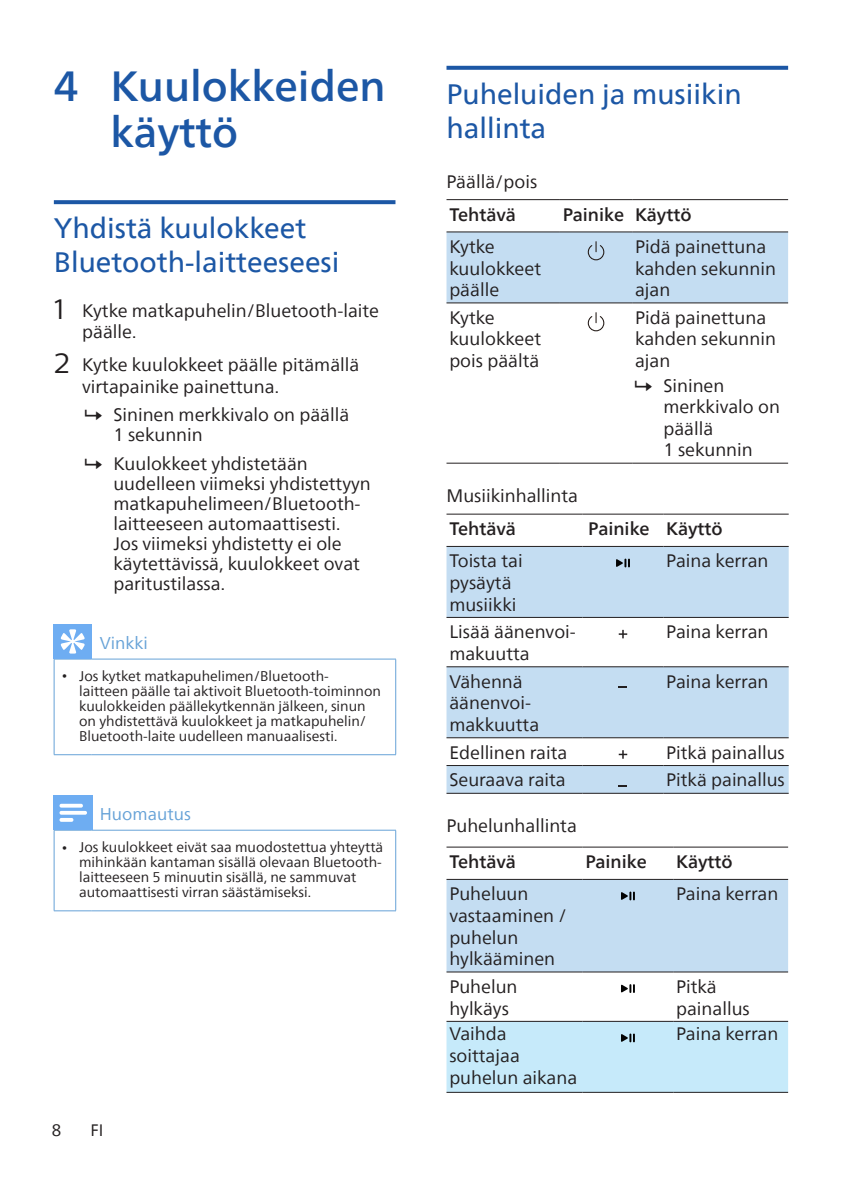
<style>
.page{position:relative;width:842px;height:1191px;background:#fff}
.page>*{position:absolute;margin:0;border:0;box-sizing:border-box;transform-origin:0 0}
.t1{font:500 42px/46px "Neue Frutiger World";color:#1c57a5}
.heading2{font:28px/34px "Neue Frutiger World";color:#1c57a5}
.Body{font:18px/21.6px "Neue Frutiger World";color:#231f20}
.Body-2{font:500 18px "Neue Frutiger World";color:#231f20}
.Body-3{font:17px "Neue Frutiger World";color:#66a2d7}
.t2{font:16.4px "Neue Frutiger World";color:#231f20}
.t3{font:14px/15px "Neue Frutiger World";color:#231f20}
.s1{font-family:"Centrale Sans";font-size:28px}
.s2{font-family:"Arial"}
</style>
<div class="page">
<svg style="left:54px;top:200px;width:341px;height:4px"></svg>
<hr style="left:395px;top:659px;width:1px;height:95px;background:#66a2d7">
<hr style="left:54px;top:659px;width:1px;height:95px;background:#66a2d7">
<hr style="left:54px;top:754px;width:38px;height:1px;background:#66a2d7">
<hr style="left:92px;top:754px;width:304px;height:1px;background:#66a2d7">
<hr style="left:92px;top:659px;width:304px;height:1px;background:#66a2d7">
<hr style="left:54px;top:659px;width:38px;height:1px;background:#66a2d7">
<div style="left:54px;top:625px;width:38px;height:34px;background:#6eadf2"></div>
<svg style="left:61px;top:629px;width:24px;height:24px"></svg>
<hr style="left:395px;top:830px;width:1px;height:80px;background:#66a2d7">
<hr style="left:54px;top:830px;width:1px;height:80px;background:#66a2d7">
<hr style="left:54px;top:910px;width:38px;height:1px;background:#66a2d7">
<hr style="left:92px;top:910px;width:304px;height:1px;background:#66a2d7">
<hr style="left:92px;top:830px;width:304px;height:1px;background:#66a2d7">
<hr style="left:54px;top:830px;width:38px;height:1px;background:#66a2d7">
<div style="left:53px;top:795px;width:40px;height:35px;background:#6eadf2"></div>
<svg style="left:60px;top:803px;width:27px;height:19px"></svg>
<svg style="left:446px;top:66px;width:342px;height:4px"></svg>
<hr style="left:446px;top:199px;width:114px;height:1px;background:#231f20">
<hr style="left:560px;top:199px;width:72px;height:1px;background:#231f20">
<hr style="left:632px;top:199px;width:156px;height:1px;background:#231f20">
<hr style="left:446px;top:231px;width:114px;height:1px;background:#231f20">
<hr style="left:560px;top:231px;width:72px;height:1px;background:#231f20">
<hr style="left:632px;top:231px;width:156px;height:1px;background:#231f20">
<hr style="left:446px;top:462px;width:114px;height:1px;background:#231f20">
<hr style="left:560px;top:462px;width:72px;height:1px;background:#231f20">
<hr style="left:632px;top:462px;width:156px;height:1px;background:#231f20">
<div style="left:446px;top:232px;width:342px;height:71px;background:#c4ddf2"></div>
<svg style="left:588px;top:312px;width:16px;height:19px"></svg>
<svg style="left:446px;top:547px;width:343px;height:246px;fill:#c4ddf2"></svg>
<hr style="left:446px;top:513px;width:137px;height:1px;background:#231f20">
<hr style="left:583px;top:513px;width:80px;height:1px;background:#231f20">
<hr style="left:663px;top:513px;width:126px;height:1px;background:#231f20">
<hr style="left:446px;top:546px;width:137px;height:1px;background:#231f20">
<hr style="left:583px;top:546px;width:80px;height:1px;background:#231f20">
<hr style="left:663px;top:546px;width:126px;height:1px;background:#231f20">
<hr style="left:446px;top:617px;width:137px;height:1px;background:#231f20">
<hr style="left:583px;top:617px;width:80px;height:1px;background:#231f20">
<hr style="left:663px;top:617px;width:126px;height:1px;background:#231f20">
<hr style="left:446px;top:666px;width:137px;height:1px;background:#231f20">
<hr style="left:583px;top:666px;width:80px;height:1px;background:#231f20">
<hr style="left:663px;top:666px;width:126px;height:1px;background:#231f20">
<hr style="left:446px;top:737px;width:137px;height:1px;background:#231f20">
<hr style="left:583px;top:737px;width:80px;height:1px;background:#231f20">
<hr style="left:663px;top:737px;width:126px;height:1px;background:#231f20">
<hr style="left:446px;top:765px;width:137px;height:1px;background:#231f20">
<hr style="left:583px;top:765px;width:80px;height:1px;background:#231f20">
<hr style="left:663px;top:765px;width:126px;height:1px;background:#231f20">
<hr style="left:446px;top:793px;width:137px;height:1px;background:#231f20">
<hr style="left:583px;top:793px;width:80px;height:1px;background:#231f20">
<hr style="left:663px;top:793px;width:126px;height:1px;background:#231f20">
<svg style="left:616px;top:558px;width:14px;height:9px"></svg>
<svg style="left:619px;top:630px;width:8px;height:8px"></svg>
<svg style="left:619px;top:750px;width:8px;height:8px"></svg>
<svg style="left:619px;top:784px;width:8px;height:2px"></svg>
<hr style="left:446px;top:846px;width:137px;height:1px;background:#231f20">
<hr style="left:583px;top:846px;width:90px;height:1px;background:#231f20">
<hr style="left:673px;top:846px;width:115px;height:1px;background:#231f20">
<hr style="left:446px;top:1020px;width:137px;height:1px;background:#231f20">
<hr style="left:583px;top:1020px;width:90px;height:1px;background:#231f20">
<hr style="left:673px;top:1020px;width:115px;height:1px;background:#231f20">
<div style="left:446px;top:879px;width:342px;height:93px;background:#c4ddf2"></div>
<svg style="left:621px;top:984px;width:14px;height:9px"></svg>
<div style="left:446px;top:1021px;width:342px;height:71px;background:#c6eafa"></div>
<p class="t1" style="left:111px;top:64px;width:277px;text-indent:-57px">4 Kuulokkeiden käyttö</p>
<p class="heading2" style="left:54px;top:212px;width:287px">Yhdistä kuulokkeet<br>Bluetooth-laitteeseesi</p>
<p class="Body" style="left:82px;top:300px;width:298px;text-indent:-28px"><span class="s1">1</span> Kytke matkapuhelin/Bluetooth-laite päälle.</p>
<p class="Body" style="left:82px;top:354px;width:279px;text-indent:-28px"><span class="s1">2</span> Kytke kuulokkeet päälle pitämällä virtapainike painettuna.</p>
<p class="Body" style="left:113px;top:405px;width:237px;line-height:20px">Sininen merkkivalo on päällä<br>1 sekunnin</p>
<p class="Body" style="left:113px;top:454px;width:259px;line-height:20px">Kuulokkeet yhdistetään uudelleen viimeksi yhdistettyyn matkapuhelimeen/Bluetooth&shy;laitteeseen automaattisesti.<br>Jos viimeksi yhdistetty ei ole käytettävissä, kuulokkeet ovat paritustilassa.</p>
<p class="Body-3" style="left:100px;top:629px;width:50px">Vinkki</p>
<p class="t3" style="left:79px;top:669px;width:303px;text-indent:-17px"><span class="s2">•</span> Jos kytket matkapuhelimen/Bluetooth&shy;laitteen päälle tai aktivoit Bluetooth-toiminnon kuulokkeiden päällekytkennän jälkeen, sinun on yhdistettävä kuulokkeet ja matkapuhelin/ Bluetooth-laite uudelleen manuaalisesti.</p>
<p class="Body-3" style="left:100px;top:800px;width:93px">Huomautus</p>
<p class="t3" style="left:79px;top:840px;width:306px;text-indent:-17px"><span class="s2">•</span> Jos kuulokkeet eivät saa muodostettua yhteyttä mihinkään kantaman sisällä olevaan Bluetooth&shy;laitteeseen 5 minuutin sisällä, ne sammuvat automaattisesti virran säästämiseksi.</p>
<p class="t2" style="left:52px;top:1117px;width:11px">8</p>
<p class="t2" style="left:91px;top:1117px;width:14px">FI</p>
<p class="heading2" style="left:446px;top:78px;width:297px">Puheluiden ja musiikin hallinta</p>
<p class="Body" style="left:446px;top:171px;width:92px">Päällä/pois</p>
<p class="Body-2" style="left:449px;top:199px;width:68px">Tehtävä</p>
<p class="Body-2" style="left:563px;top:199px;width:63px">Painike</p>
<p class="Body-2" style="left:635px;top:199px;width:58px">Käyttö</p>
<p class="Body" style="left:449px;top:236px;width:93px">Kytke kuulokkeet päälle</p>
<p class="Body" style="left:635px;top:236px;width:142px">Pidä painettuna kahden sekunnin ajan</p>
<p class="Body" style="left:449px;top:307px;width:93px">Kytke kuulokkeet pois päältä</p>
<p class="Body" style="left:635px;top:307px;width:142px">Pidä painettuna kahden sekunnin ajan</p>
<p class="Body" style="left:663px;top:375px;width:118px">Sininen merkkivalo on päällä<br>1 sekunnin</p>
<p class="Body" style="left:446px;top:485px;width:133px">Musiikinhallinta</p>
<p class="Body-2" style="left:449px;top:514px;width:68px">Tehtävä</p>
<p class="Body-2" style="left:588px;top:514px;width:63px">Painike</p>
<p class="Body-2" style="left:666px;top:514px;width:58px">Käyttö</p>
<p class="Body" style="left:449px;top:550px;width:75px">Toista tai pysäytä musiikki</p>
<p class="Body" style="left:666px;top:550px;width:104px">Paina kerran</p>
<p class="Body" style="left:449px;top:621px;width:128px">Lisää äänenvoi&shy;makuutta</p>
<p class="Body" style="left:666px;top:621px;width:104px">Paina kerran</p>
<p class="Body" style="left:449px;top:671px;width:91px">Vähennä äänenvoi&shy;makkuutta</p>
<p class="Body" style="left:666px;top:671px;width:104px">Paina kerran</p>
<p class="Body" style="left:449px;top:742px;width:120px">Edellinen raita</p>
<p class="Body" style="left:666px;top:742px;width:120px">Pitkä painallus</p>
<p class="Body" style="left:449px;top:769px;width:118px">Seuraava raita</p>
<p class="Body" style="left:666px;top:769px;width:120px">Pitkä painallus</p>
<p class="Body" style="left:446px;top:815px;width:132px">Puhelunhallinta</p>
<p class="Body-2" style="left:449px;top:846px;width:68px">Tehtävä</p>
<p class="Body-2" style="left:585px;top:846px;width:63px">Painike</p>
<p class="Body-2" style="left:676px;top:846px;width:58px">Käyttö</p>
<p class="Body" style="left:449px;top:883px;width:119px">Puheluun vastaaminen / puhelun hylkääminen</p>
<p class="Body" style="left:676px;top:883px;width:104px">Paina kerran</p>
<p class="Body" style="left:449px;top:976px;width:70px">Puhelun hylkäys</p>
<p class="Body" style="left:676px;top:976px;width:75px">Pitkä painallus</p>
<p class="Body" style="left:449px;top:1023px;width:129px">Vaihda soittajaa puhelun aikana</p>
<p class="Body" style="left:676px;top:1023px;width:104px">Paina kerran</p>
</div>
